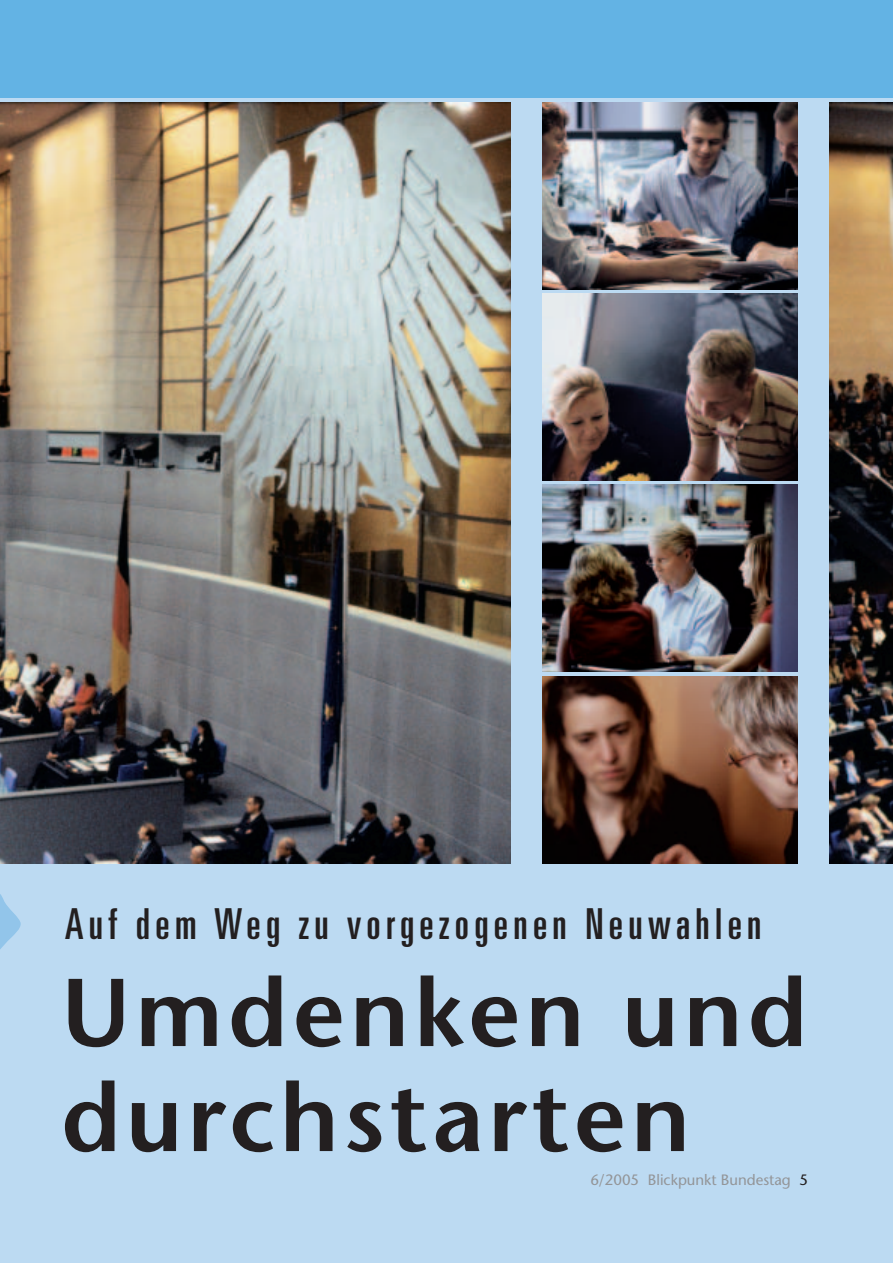
<style>
.page{position:relative;width:893px;height:1263px;background:#fff}
.page>*{position:absolute;margin:0;border:0;box-sizing:border-box;transform-origin:0 0}
.t1{font:600 96px/105px "Stone Sans";letter-spacing:.05em;color:#231f20}
.t2{font:ultra-condensed 42.75px "Univers";letter-spacing:.125em;color:#231f20}
.t3{font:15px "Stone Sans";color:#939598}
.s1{color:#231f20}
</style>
<div class="page">
<div style="left:0;top:0;width:892px;height:1263px;background:#bcdaf2"></div>
<img style="left:542px;top:485px;width:255px;height:187px">
<img style="left:542px;top:293px;width:255px;height:188px">
<img style="left:542px;top:102px;width:255px;height:187px">
<img style="left:542px;top:676px;width:255px;height:187px">
<img style="left:0;top:102px;width:510px;height:761px">
<div style="left:0;top:0;width:892px;height:98px;background:#63b3e4"></div>
<img style="left:829px;top:102px;width:63px;height:761px">
<p class="t2" style="left:65px;top:908px;width:698px">Auf dem Weg zu vorgezogenen Neuwahlen</p>
<h1 class="t1" style="left:61px;top:970px;width:748px">Umdenken und durchstarten</h1>
<p class="t3" style="left:590px;top:1174px;width:219px">6/2005 Blickpunkt Bundestag <span class="s1">5</span></p>
</div>
